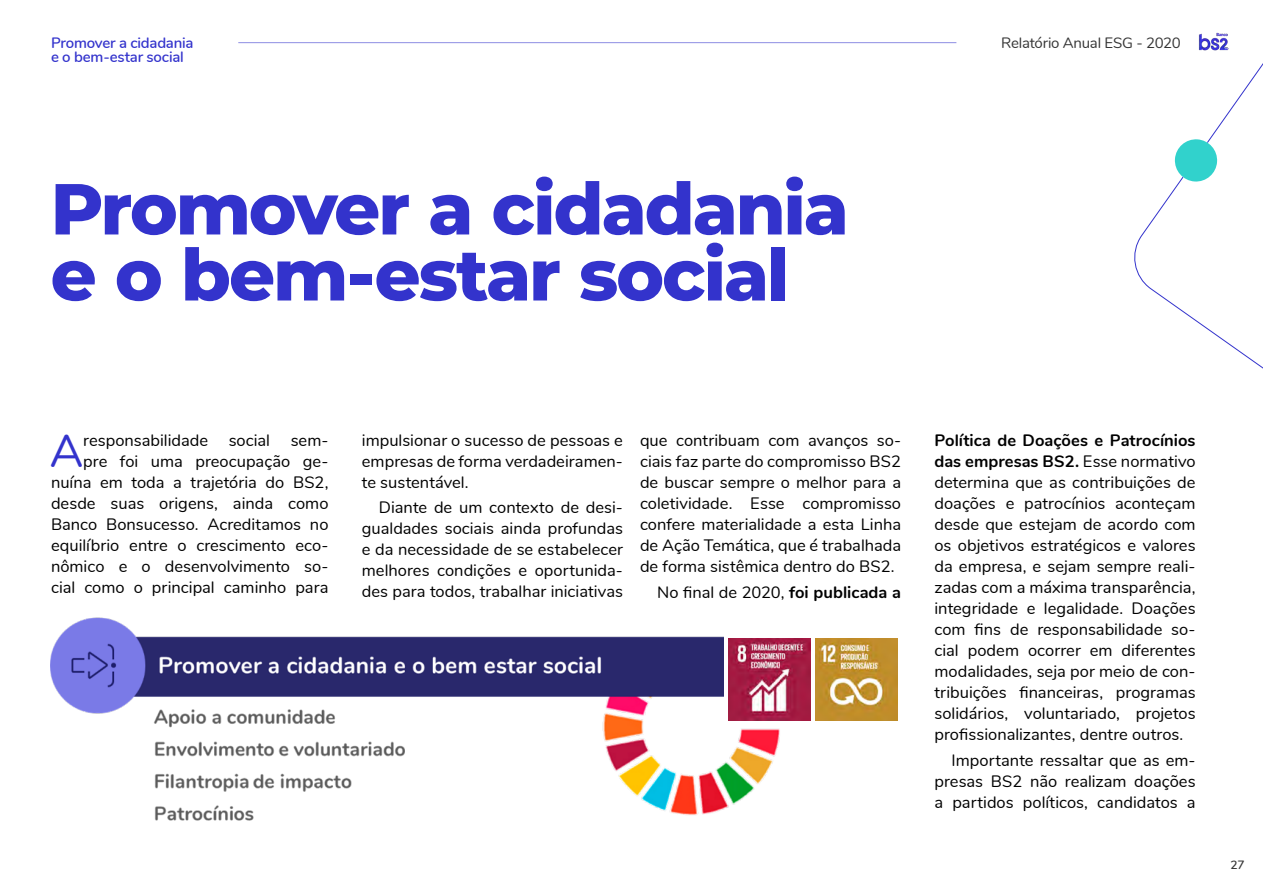
<style>
.page{position:relative;width:1263px;height:893px;background:#fff}
.page>*{position:absolute;margin:0;border:0;box-sizing:border-box;transform-origin:0 0}
.t1{font:800 72px/66px "Montserrat";letter-spacing:-.03em;color:#33c}
.t2{font:46.05px "Nunito";color:#33c}
.t3{font:16.5px/21px "Nunito";color:#000;text-align:justify}
.t4{font:600 15px "Nunito";letter-spacing:-.015em;color:#33c}
.t5{font:15px "Nunito";letter-spacing:-.015em;color:#353535}
.t6{font:600 12px "Nunito";color:#353535}
.s1{font-weight:700}
</style>
<div class="page">
<hr style="left:238px;top:42px;width:718px;height:1px;background:#33c">
<img style="left:51px;top:618px;width:847px;height:203px">
<div style="left:725px;top:635px;width:179px;height:80px;background:#fff"></div>
<svg style="left:1134px;top:32px;width:129px;height:337px"></svg>
<svg style="left:1174px;top:139px;width:44px;height:43px"></svg>
<img style="left:728px;top:638px;width:82px;height:82px">
<img style="left:815px;top:638px;width:82px;height:82px">
<p class="t4" style="left:51px;top:32px;width:144px">Promover a cidadania</p>
<p class="t5" style="left:1001px;top:32px;width:181px">Relatório Anual ESG - 2020</p>
<p class="t4" style="left:51px;top:45px;width:134px">e o bem-estar social</p>
<h1 class="t1" style="left:51px;top:172px;width:800px">Promover a cidadania e o bem-estar social</h1>
<h2 class="t2" style="left:50px;top:417px;width:35px">A</h2>
<p class="t3" style="left:51px;top:429px;width:279px;text-align:right">responsabilidade social sem-<br>pre foi uma preocupação ge&shy;nuína em toda a trajetória do BS2, desde suas origens, ainda como<br>Banco Bonsucesso. Acreditamos no equilíbrio entre o crescimento eco&shy;nômico e o desenvolvimento so&shy;cial como o principal caminho para</p>
<p class="t3" style="left:362px;top:429px;width:263px">impulsionar o sucesso de pessoas e empresas de forma verdadeiramen&shy;te sustentável.</p>
<p class="t3" style="left:362px;top:496px;width:263px;text-indent:17px">Diante de um contexto de desi&shy;gualdades sociais ainda profundas e da necessidade de se estabelecer melhores condições e oportunida&shy;des para todos, trabalhar iniciativas</p>
<p class="t3" style="left:640px;top:429px;width:263px">que contribuam com avanços so&shy;ciais faz parte do compromisso BS2 de buscar sempre o melhor para a coletividade. Esse compromisso confere materialidade a esta Linha de Ação Temática, que é trabalhada de forma sistêmica dentro do BS2.</p>
<p class="t3" style="left:657px;top:580px;width:246px">No final de 2020, <span class="s1">foi publicada a</span></p>
<p class="t3" style="left:934px;top:429px;width:263px"><span class="s1">Política de Doações e Patrocínios das empresas BS2.</span> Esse normativo determina que as contribuições de doações e patrocínios aconteçam desde que estejam de acordo com os objetivos estratégicos e valores da empresa, e sejam sempre reali&shy;zadas com a máxima transparência, integridade e legalidade. Doações com fins de responsabilidade so&shy;cial podem ocorrer em diferentes modalidades, seja por meio de con&shy;tribuições financeiras, programas solidários, voluntariado, projetos profissionalizantes, dentre outros.</p>
<p class="t3" style="left:934px;top:748px;width:263px;text-indent:17px">Importante ressaltar que as em&shy;presas BS2 não realizam doações a partidos políticos, candidatos a</p>
<p class="t6" style="left:1230px;top:856px;width:16px">27</p>
</div>
